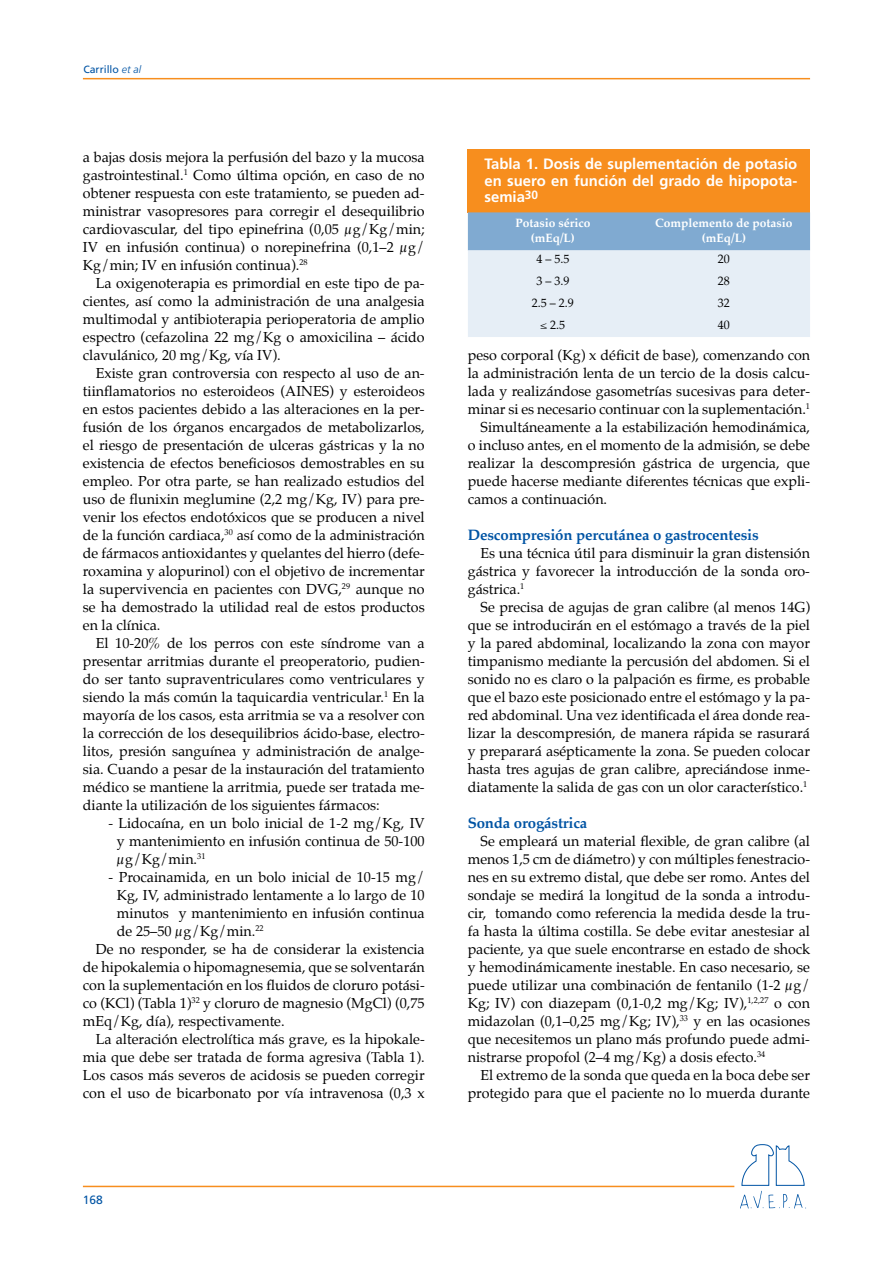
<style>
.page{position:relative;width:893px;height:1263px;background:#fff}
.page>*{position:absolute;margin:0;border:0;box-sizing:border-box;transform-origin:0 0}
.t1{font:700 15px/16.5px "Frutiger";color:#fff;text-align:justify}
.t2{font:700 15px "Palatino";letter-spacing:-.01em;color:#0054a4}
.t3{font:14.25px/18px "Palatino";color:#000;text-align:justify}
.t4{font:700 12px/14.4px "Palatino";color:#fff;text-align:center}
.t5{font:12px "Palatino";color:#000}
.t6{font:12px "Frutiger";color:#0054a4}
.t7{font:10.5px "Frutiger";color:#0054a4}
.s1{font-weight:300;font-style:italic}
</style>
<div class="page">
<hr style="left:83px;top:1186px;width:651px;height:1px;background:#f78e1e">
<hr style="left:83px;top:78px;width:727px;height:1px;background:#f78e1e">
<svg style="left:740px;top:1144px;width:66px;height:65px"></svg>
<div style="left:468px;top:149px;width:342px;height:63px;background:#f78e1e"></div>
<svg style="left:468px;top:212px;width:342px;height:125px;background:#c7d9ea"></svg>
<p class="t7" style="left:83px;top:63px;width:59px">Carrillo <span class="s1">et al</span></p>
<p class="t3" style="left:83px;top:148px;width:343px">a bajas dosis mejora la perfusión del bazo y la mucosa gastrointestinal.<sup>1</sup> Como última opción, en caso de no obtener respuesta con este tratamiento, se pueden ad&shy;ministrar vasopresores para corregir el desequilibrio cardiovascular, del tipo epinefrina (0,05 µg/Kg/min; IV en infusión continua) o norepinefrina (0,1–2 µg/ Kg/min; IV en infusión continua).<sup>28</sup></p>
<p class="t3" style="left:83px;top:274px;width:343px;text-indent:13px">La oxigenoterapia es primordial en este tipo de pa&shy;cientes, así como la administración de una analgesia multimodal y antibioterapia perioperatoria de amplio espectro (cefazolina 22 mg/Kg o amoxicilina – ácido clavulánico, 20 mg/Kg, vía IV).</p>
<p class="t3" style="left:83px;top:364px;width:343px;text-indent:13px">Existe gran controversia con respecto al uso de an&shy;tiinflamatorios no esteroideos (AINES) y esteroideos en estos pacientes debido a las alteraciones en la per&shy;fusión de los órganos encargados de metabolizarlos, el riesgo de presentación de ulceras gástricas y la no existencia de efectos beneficiosos demostrables en su empleo. Por otra parte, se han realizado estudios del uso de flunixin meglumine (2,2 mg/Kg, IV) para pre&shy;venir los efectos endotóxicos que se producen a nivel de la función cardiaca,<sup>30</sup> así como de la administración de fármacos antioxidantes y quelantes del hierro (defe&shy;roxamina y alopurinol) con el objetivo de incrementar la supervivencia en pacientes con DVG,<sup>29</sup> aunque no se ha demostrado la utilidad real de estos productos en la clínica.</p>
<p class="t3" style="left:83px;top:634px;width:343px;text-indent:13px">El 10-20% de los perros con este síndrome van a presentar arritmias durante el preoperatorio, pudien&shy;do ser tanto supraventriculares como ventriculares y siendo la más común la taquicardia ventricular.<sup>1</sup> En la mayoría de los casos, esta arritmia se va a resolver con la corrección de los desequilibrios ácido-base, electro&shy;litos, presión sanguínea y administración de analge&shy;sia. Cuando a pesar de la instauración del tratamiento médico se mantiene la arritmia, puede ser tratada me&shy;diante la utilización de los siguientes fármacos:</p>
<p class="t3" style="left:117px;top:814px;width:309px;text-indent:-9px">- Lidocaína, en un bolo inicial de 1-2 mg/Kg, IV y mantenimiento en infusión continua de 50-100 µg/Kg/min.<sup>31</sup></p>
<p class="t3" style="left:108px;top:868px;width:318px">- Procainamida, en un bolo inicial de 10-15 mg/</p>
<p class="t3" style="left:117px;top:886px;width:309px">Kg, IV, administrado lentamente a lo largo de 10</p>
<p class="t3" style="left:117px;top:904px;width:309px">minutos y mantenimiento en infusión continua</p>
<p class="t3" style="left:117px;top:922px;width:148px">de 25–50 µg/Kg/min.<sup>22</sup></p>
<p class="t3" style="left:96px;top:940px;width:331px">De no responder, se ha de considerar la existencia</p>
<p class="t3" style="left:83px;top:958px;width:343px">de hipokalemia o hipomagnesemia, que se solventarán</p>
<p class="t3" style="left:83px;top:976px;width:343px">con la suplementación en los fluidos de cloruro potási-</p>
<p class="t3" style="left:83px;top:994px;width:343px">co (KCl) (Tabla 1)<sup>32</sup> y cloruro de magnesio (MgCl) (0,75</p>
<p class="t3" style="left:83px;top:1012px;width:203px">mEq/Kg, día), respectivamente.</p>
<p class="t3" style="left:96px;top:1030px;width:331px">La alteración electrolítica más grave, es la hipokale-</p>
<p class="t3" style="left:83px;top:1048px;width:343px">mia que debe ser tratada de forma agresiva (Tabla 1).</p>
<p class="t3" style="left:83px;top:1066px;width:343px">Los casos más severos de acidosis se pueden corregir</p>
<p class="t3" style="left:83px;top:1084px;width:343px">con el uso de bicarbonato por vía intravenosa (0,3 x</p>
<p class="t6" style="left:83px;top:1193px;width:22px">168</p>
<p class="t1" style="left:484px;top:155px;width:314px">Tabla 1. Dosis de suplementación de potasio en suero en función del grado de hipopota&shy;semia<sup>30</sup></p>
<p class="t4" style="left:515px;top:216px;width:76px">Potasio sérico (mEq/L)</p>
<p class="t4" style="left:655px;top:216px;width:139px">Complemento de potasio (mEq/L)</p>
<p class="t5" style="left:536px;top:249px;width:34px">4 – 5.5</p>
<p class="t5" style="left:718px;top:249px;width:13px">20</p>
<p class="t5" style="left:536px;top:271px;width:34px">3 – 3.9</p>
<p class="t5" style="left:718px;top:271px;width:13px">28</p>
<p class="t5" style="left:532px;top:293px;width:43px">2.5 – 2.9</p>
<p class="t5" style="left:718px;top:293px;width:13px">32</p>
<p class="t5" style="left:541px;top:315px;width:26px">≤ 2.5</p>
<p class="t5" style="left:718px;top:315px;width:13px">40</p>
<p class="t3" style="left:468px;top:346px;width:344px">peso corporal (Kg) x déficit de base), comenzando con</p>
<p class="t3" style="left:468px;top:364px;width:344px">la administración lenta de un tercio de la dosis calcu-</p>
<p class="t3" style="left:468px;top:382px;width:344px">lada y realizándose gasometrías sucesivas para deter-</p>
<p class="t3" style="left:468px;top:400px;width:344px">minar si es necesario continuar con la suplementación.<sup>1</sup></p>
<p class="t3" style="left:480px;top:418px;width:331px">Simultáneamente a la estabilización hemodinámica,</p>
<p class="t3" style="left:468px;top:436px;width:344px">o incluso antes, en el momento de la admisión, se debe</p>
<p class="t3" style="left:468px;top:454px;width:344px">realizar la descompresión gástrica de urgencia, que</p>
<p class="t3" style="left:468px;top:472px;width:344px">puede hacerse mediante diferentes técnicas que expli-</p>
<p class="t3" style="left:468px;top:490px;width:141px">camos a continuación.</p>
<p class="t2" style="left:468px;top:522px;width:293px">Descompresión percutánea o gastrocentesis</p>
<p class="t3" style="left:468px;top:544px;width:344px;text-indent:13px">Es una técnica útil para disminuir la gran distensión gástrica y favorecer la introducción de la sonda oro&shy;gástrica.<sup>1</sup></p>
<p class="t3" style="left:468px;top:598px;width:344px;text-indent:13px">Se precisa de agujas de gran calibre (al menos 14G) que se introducirán en el estómago a través de la piel y la pared abdominal, localizando la zona con mayor timpanismo mediante la percusión del abdomen. Si el sonido no es claro o la palpación es firme, es probable que el bazo este posicionado entre el estómago y la pa&shy;red abdominal. Una vez identificada el área donde rea&shy;lizar la descompresión, de manera rápida se rasurará y preparará asépticamente la zona. Se pueden colocar hasta tres agujas de gran calibre, apreciándose inme&shy;diatamente la salida de gas con un olor característico.<sup>1</sup></p>
<p class="t2" style="left:468px;top:810px;width:121px">Sonda orogástrica</p>
<p class="t3" style="left:468px;top:832px;width:344px;text-indent:13px">Se empleará un material flexible, de gran calibre (al menos 1,5 cm de diámetro) y con múltiples fenestracio&shy;nes en su extremo distal, que debe ser romo. Antes del sondaje se medirá la longitud de la sonda a introdu&shy;cir, tomando como referencia la medida desde la tru&shy;fa hasta la última costilla. Se debe evitar anestesiar al paciente, ya que suele encontrarse en estado de shock y hemodinámicamente inestable. En caso necesario, se puede utilizar una combinación de fentanilo (1-2 µg/ Kg; IV) con diazepam (0,1-0,2 mg/Kg; IV),<sup>1,2,27</sup> o con midazolan (0,1–0,25 mg/Kg; IV),<sup>33</sup> y en las ocasiones que necesitemos un plano más profundo puede admi&shy;nistrarse propofol (2–4 mg/Kg) a dosis efecto.<sup>34</sup></p>
<p class="t3" style="left:468px;top:1066px;width:344px;text-align:right">El extremo de la sonda que queda en la boca debe ser protegido para que el paciente no lo muerda durante</p>
</div>
